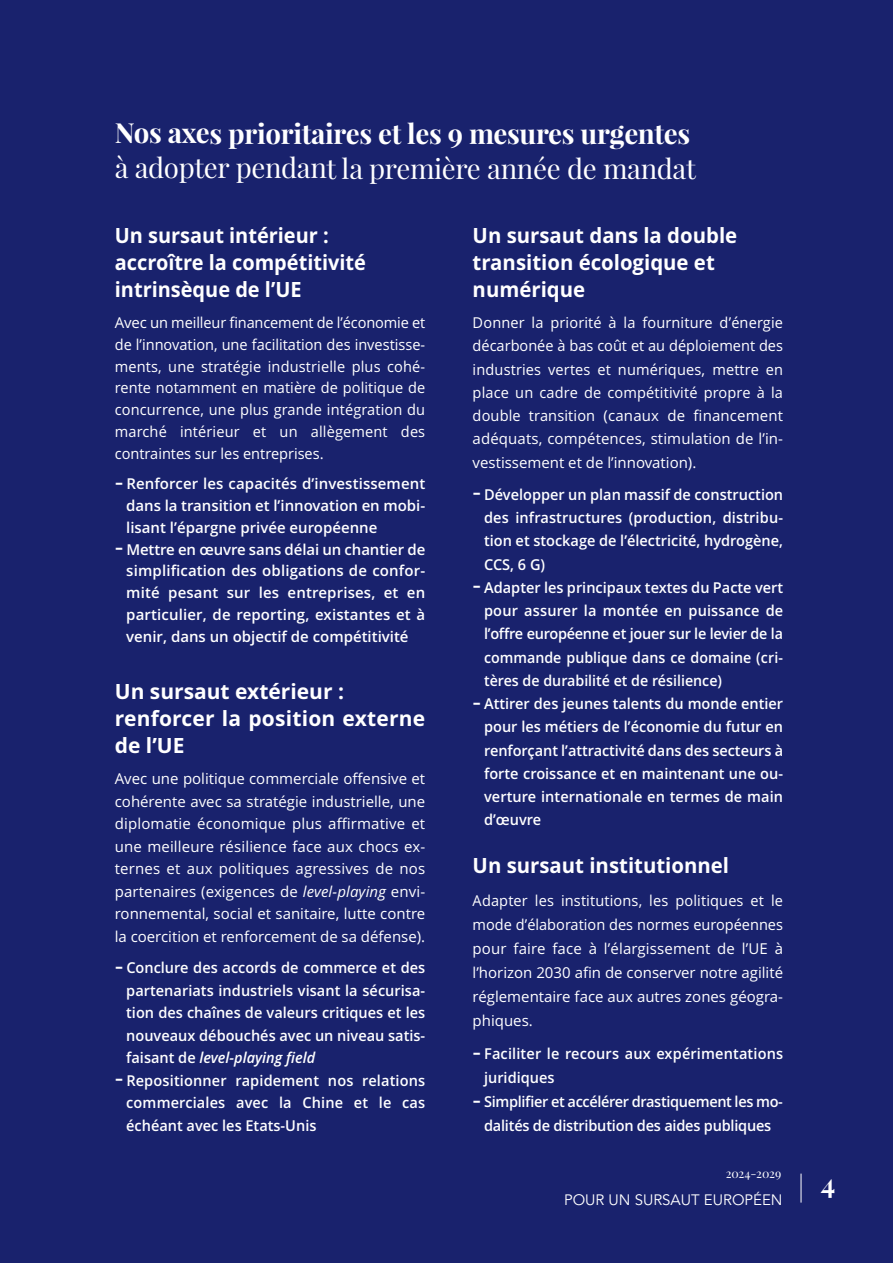
<style>
.page{position:relative;width:893px;height:1263px;background:#19226d}
.page>*{position:absolute;margin:0;border:0;box-sizing:border-box;transform-origin:0 0}
.t1{font:700 27px "Playfair Display";letter-spacing:-.015em;color:#fff}
.t2{font:27px "Playfair Display";letter-spacing:-.015em;color:#fff}
.t3{font:700 21px/27px "Open Sans";color:#fff}
.t4{font:700 21px/27px "Open Sans";color:#fff;scale:.95 1}
.t5{font:600 15px/23.2px "Open Sans";color:#fff;text-align:justify}
.t6{font:15px/22.5px "Open Sans";color:#fff;text-align:justify}
.t7{font:15px "Avenir";color:#fff}
.t8{font:12px "Playfair Display";letter-spacing:-.01em;color:#fff}
.s1{font-weight:400;font-size:27px}
.s2{font-style:italic}
</style>
<div class="page">
<svg style="left:801px;top:1173px;width:1px;height:29px"></svg>
<h1 class="t1" style="left:115px;top:122px;width:577px">Nos axes prioritaires et les 9 mesures urgentes</h1>
<h1 class="t2" style="left:115px;top:157px;width:582px">à adopter pendant la première année de mandat</h1>
<h2 class="t4" style="left:115px;top:224px;width:266px">Un sursaut intérieur : accroître la compétitivité intrinsèque de l’UE</h2>
<p class="t6" style="left:115px;top:313px;width:312px;line-height:21.8px">Avec un meilleur financement de l’économie et de l’innovation, une facilitation des investisse&shy;ments, une stratégie industrielle plus cohé&shy;rente notamment en matière de politique de concurrence, une plus grande intégration du marché intérieur et un allègement des contraintes sur les entreprises.</p>
<p class="t5" style="left:126px;top:475px;width:301px;line-height:21.8px;text-indent:-11px"><span class="s1">-</span> Renforcer les capacités d’investissement dans la transition et l’innovation en mobi&shy;lisant l’épargne privée européenne</p>
<p class="t5" style="left:126px;top:540px;width:301px;line-height:21.8px;text-indent:-11px"><span class="s1">-</span> Mettre en œuvre sans délai un chantier de simplification des obligations de confor&shy;mité pesant sur les entreprises, et en particulier, de reporting, existantes et à venir, dans un objectif de compétitivité</p>
<h2 class="t3" style="left:115px;top:680px;width:312px">Un sursaut extérieur : renforcer la position externe de l’UE</h2>
<p class="t6" style="left:115px;top:769px;width:312px">Avec une politique commerciale offensive et cohérente avec sa stratégie industrielle, une diplomatie économique plus affirmative et une meilleure résilience face aux chocs ex&shy;ternes et aux politiques agressives de nos partenaires (exigences de <span class="s2">level-playing</span> envi&shy;ronnemental, social et sanitaire, lutte contre la coercition et renforcement de sa défense).</p>
<p class="t5" style="left:126px;top:958px;width:301px;line-height:22.5px;text-indent:-11px"><span class="s1">-</span> Conclure des accords de commerce et des partenariats industriels visant la sécurisa&shy;tion des chaînes de valeurs critiques et les nouveaux débouchés avec un niveau satis&shy;faisant de <span class="s2">level-playing field</span></p>
<p class="t5" style="left:126px;top:1070px;width:301px;line-height:22.5px;text-indent:-11px"><span class="s1">-</span> Repositionner rapidement nos relations commerciales avec la Chine et le cas échéant avec les Etats-Unis</p>
<h2 class="t3" style="left:473px;top:224px;width:266px">Un sursaut dans la double transition écologique et numérique</h2>
<p class="t6" style="left:473px;top:313px;width:312px;line-height:23.2px">Donner la priorité à la fourniture d’énergie décarbonée à bas coût et au déploiement des industries vertes et numériques, mettre en place un cadre de compétitivité propre à la double transition (canaux de financement adéquats, compétences, stimulation de l’in&shy;vestissement et de l’innovation).</p>
<p class="t5" style="left:484px;top:484px;width:301px;text-indent:-11px"><span class="s1">-</span> Développer un plan massif de construction des infrastructures (production, distribu&shy;tion et stockage de l’électricité, hydrogène, CCS, 6 G)</p>
<p class="t5" style="left:484px;top:577px;width:301px;text-indent:-11px"><span class="s1">-</span> Adapter les principaux textes du Pacte vert pour assurer la montée en puissance de l’offre européenne et jouer sur le levier de la commande publique dans ce domaine (cri&shy;tères de durabilité et de résilience)</p>
<p class="t5" style="left:484px;top:694px;width:301px;text-indent:-11px"><span class="s1">-</span> Attirer des jeunes talents du monde entier pour les métiers de l’économie du futur en renforçant l’attractivité dans des secteurs à forte croissance et en maintenant une ou&shy;verture internationale en termes de main d’œuvre</p>
<h2 class="t3" style="left:473px;top:854px;width:258px">Un sursaut institutionnel</h2>
<p class="t6" style="left:473px;top:890px;width:312px;line-height:24px">Adapter les institutions, les politiques et le mode d’élaboration des normes européennes pour faire face à l’élargissement de l’UE à l’horizon 2030 afin de conserver notre agilité réglementaire face aux autres zones géogra&shy;phiques.</p>
<p class="t5" style="left:484px;top:1043px;width:301px;line-height:24px;text-indent:-11px"><span class="s1">-</span> Faciliter le recours aux expérimentations juridiques</p>
<p class="t5" style="left:473px;top:1091px;width:312px;line-height:24px;text-align:center"><span class="s1">-</span> Simplifier et accélérer drastiquement les mo&shy;dalités de distribution des aides publiques</p>
<p class="t8" style="left:726px;top:1168px;width:57px">2024-2029</p>
<p class="t7" style="left:564px;top:1193px;width:220px">POUR UN SURSAUT EUROPÉEN</p>
<h1 class="t1" style="left:821px;top:1173px;width:16px">4</h1>
</div>
